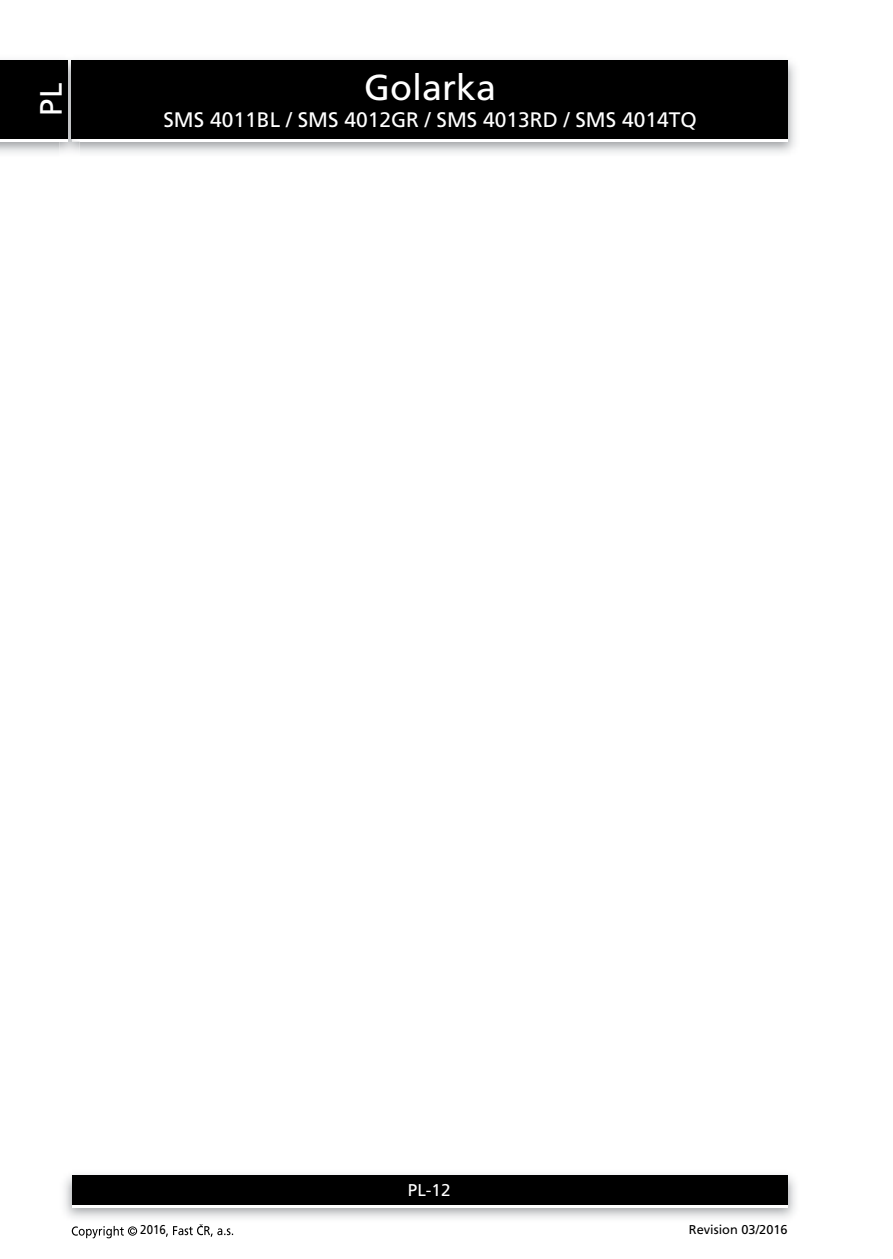
<style>
.page{position:relative;width:893px;height:1259px;background:#fff}
.page>*{position:absolute;margin:0;border:0;box-sizing:border-box;transform-origin:0 0}
.t1{font:36px "Frutiger CE";color:#fff}
.t2{font:30.9px "Frutiger CE";color:#fff}
.t3{font:21px "Frutiger CE";color:#fff}
.t4{font:17.1px "Frutiger CE";color:#fff}
.t5{font:12.9px "Frutiger CE";color:#000}
.t6{font:12.9px "Frutiger CE";color:#000;scale:.9 1}
</style>
<div class="page">
<img style="left:0;top:60px;width:796px;height:93px">
<div style="left:72px;top:63px;width:715px;height:78px;background:#fff"></div>
<div style="left:72px;top:60px;width:715px;height:79px;background:#000"></div>
<img style="left:64px;top:1174px;width:732px;height:45px">
<div style="left:72px;top:1178px;width:715px;height:30px;background:#fff"></div>
<div style="left:72px;top:1175px;width:715px;height:30px;background:#000"></div>
<img style="left:60px;top:60px;width:19px;height:93px">
<img style="left:72px;top:139px;width:7px;height:2px">
<svg style="left:72px;top:60px;width:7px;height:3px"></svg>
<img style="left:72px;top:63px;width:7px;height:76px">
<div style="left:0;top:63px;width:67px;height:78px;background:#fff"></div>
<div style="left:0;top:60px;width:67px;height:79px;background:#000"></div>
<svg style="left:72px;top:1226px;width:65px;height:12px"></svg>
<svg style="left:166px;top:1224px;width:67px;height:12px"></svg>
<h2 class="t2" style="left:35px;top:116px;width:34px;rotate:-90deg">PL</h2>
<h1 class="t1" style="left:364px;top:69px;width:134px">Golarka</h1>
<p class="t3" style="left:163px;top:109px;width:535px">SMS 4011BL / SMS 4012GR / SMS 4013RD / SMS 4014TQ</p>
<p class="t4" style="left:408px;top:1181px;width:44px">PL-12</p>
<p class="t6" style="left:140px;top:1223px;width:30px">2016</p>
<p class="t5" style="left:689px;top:1222px;width:100px">Revision 03/2016</p>
</div>
